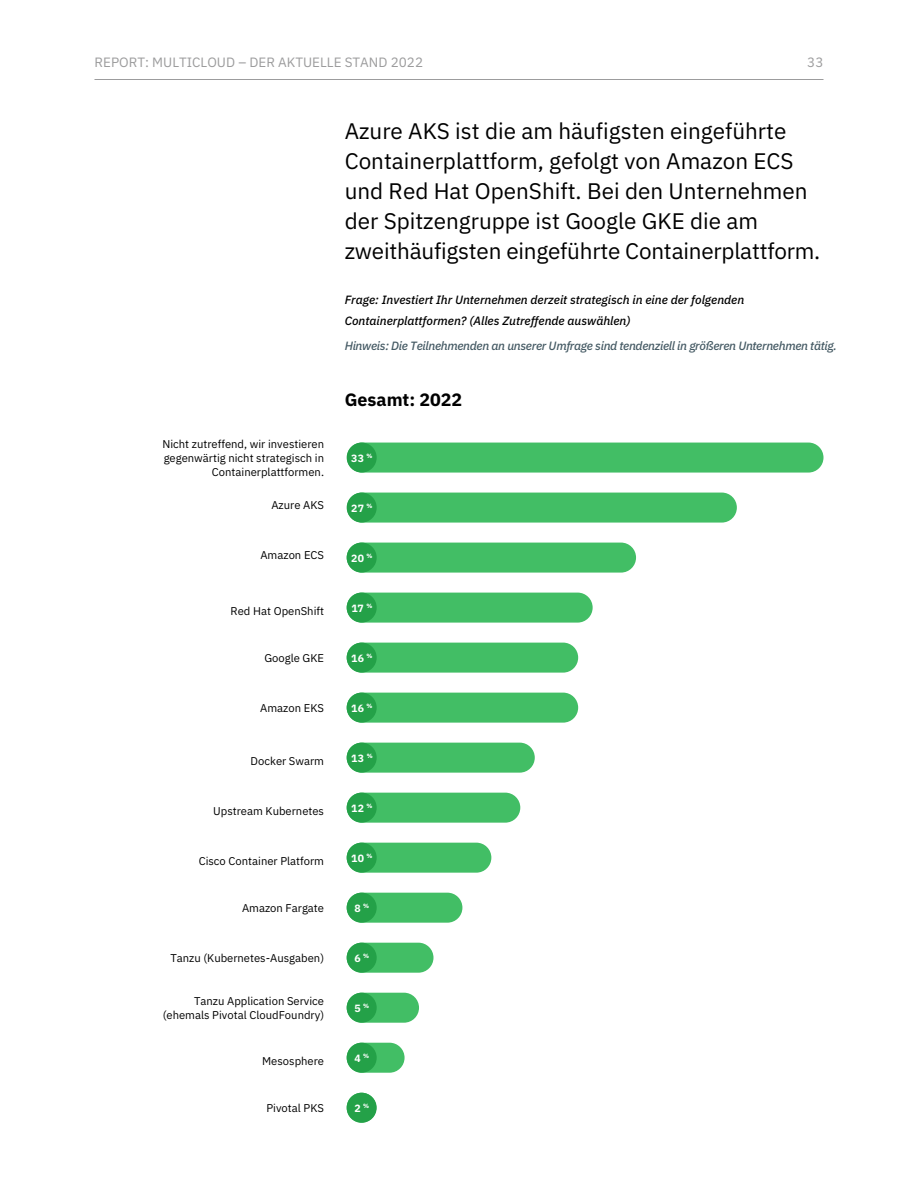
<style>
.page{position:relative;width:918px;height:1188px;background:#fff}
.page>*{position:absolute;margin:0;border:0;box-sizing:border-box;transform-origin:0 0}
.t1{font:22.5px/30px "IBM Plex Sans";color:#000}
.t2{font:700 17.85px "IBM Plex Sans";color:#000}
.t3{font:13.5px "IBM Plex Sans";color:#9c9c9d}
.t4{font:italic 500 12px/21px "IBM Plex Sans";color:#000}
.t5{font:italic 500 12px "IBM Plex Sans";letter-spacing:-.025em;color:#455a64}
.t6{font:11.25px/14.2px "IBM Plex Sans";color:#000;text-align:right}
.t7{font:700 10.5px "IBM Plex Sans";letter-spacing:.03em;color:#fff}
</style>
<div class="page">
<div style="left:347px;top:593px;width:246px;height:30px;background:#42be65;border-radius:15px"></div>
<div style="left:347px;top:593px;width:30px;height:30px;background:#24a148;border-radius:50%"></div>
<div style="left:347px;top:743px;width:188px;height:30px;background:#42be65;border-radius:15px"></div>
<div style="left:347px;top:743px;width:30px;height:30px;background:#24a148;border-radius:50%"></div>
<div style="left:347px;top:893px;width:115px;height:30px;background:#42be65;border-radius:15px"></div>
<div style="left:347px;top:893px;width:30px;height:30px;background:#24a148;border-radius:50%"></div>
<div style="left:347px;top:643px;width:231px;height:30px;background:#42be65;border-radius:15px"></div>
<div style="left:347px;top:643px;width:30px;height:30px;background:#24a148;border-radius:50%"></div>
<div style="left:347px;top:793px;width:173px;height:30px;background:#42be65;border-radius:15px"></div>
<div style="left:347px;top:793px;width:30px;height:30px;background:#24a148;border-radius:50%"></div>
<div style="left:347px;top:943px;width:86px;height:30px;background:#42be65;border-radius:15px"></div>
<div style="left:347px;top:943px;width:30px;height:30px;background:#24a148;border-radius:50%"></div>
<div style="left:347px;top:543px;width:289px;height:30px;background:#42be65;border-radius:15px"></div>
<div style="left:347px;top:543px;width:30px;height:30px;background:#24a148;border-radius:50%"></div>
<div style="left:347px;top:493px;width:390px;height:30px;background:#42be65;border-radius:15px"></div>
<div style="left:347px;top:493px;width:30px;height:30px;background:#24a148;border-radius:50%"></div>
<div style="left:347px;top:443px;width:477px;height:30px;background:#42be65;border-radius:15px"></div>
<div style="left:347px;top:443px;width:30px;height:30px;background:#24a148;border-radius:50%"></div>
<div style="left:347px;top:693px;width:231px;height:30px;background:#42be65;border-radius:15px"></div>
<div style="left:347px;top:693px;width:30px;height:30px;background:#24a148;border-radius:50%"></div>
<div style="left:347px;top:843px;width:144px;height:30px;background:#42be65;border-radius:15px"></div>
<div style="left:347px;top:843px;width:30px;height:30px;background:#24a148;border-radius:50%"></div>
<div style="left:347px;top:993px;width:72px;height:30px;background:#42be65;border-radius:15px"></div>
<div style="left:347px;top:993px;width:30px;height:30px;background:#24a148;border-radius:50%"></div>
<div style="left:347px;top:1043px;width:58px;height:30px;background:#42be65;border-radius:15px"></div>
<div style="left:347px;top:1043px;width:30px;height:30px;background:#24a148;border-radius:50%"></div>
<div style="left:347px;top:1093px;width:30px;height:30px;background:#24a148;border-radius:50%"></div>
<hr style="left:94px;top:79px;width:730px;height:1px;background:#9c9c9d">
<p class="t3" style="left:94px;top:52px;width:330px">REPORT: MULTICLOUD – DER AKTUELLE STAND 2022</p>
<p class="t3" style="left:807px;top:52px;width:18px">33</p>
<h1 class="t1" style="left:345px;top:114px;width:477px">Azure AKS ist die am häufigsten eingeführte Containerplattform, gefolgt von Amazon ECS und Red Hat OpenShift. Bei den Unternehmen der Spitzengruppe ist Google GKE die am zweithäufigsten eingeführte Containerplattform.</h1>
<p class="t4" style="left:345px;top:288px;width:401px">Frage: Investiert Ihr Unternehmen derzeit strategisch in eine der folgenden<br>Containerplattformen? (Alles Zutreffende auswählen)</p>
<p class="t5" style="left:345px;top:336px;width:494px">Hinweis: Die Teilnehmenden an unserer Umfrage sind tendenziell in größeren Unternehmen tätig.</p>
<p class="t6" style="left:162px;top:436px;width:163px">Nicht zutreffend, wir investieren gegenwärtig nicht strategisch in<br>Containerplattformen.</p>
<p class="t6" style="left:271px;top:497px;width:54px">Azure AKS</p>
<p class="t6" style="left:260px;top:547px;width:65px">Amazon ECS</p>
<p class="t6" style="left:231px;top:603px;width:95px">Red Hat OpenShift</p>
<p class="t6" style="left:264px;top:650px;width:61px">Google GKE</p>
<p class="t6" style="left:260px;top:700px;width:65px">Amazon EKS</p>
<p class="t6" style="left:251px;top:753px;width:75px">Docker Swarm</p>
<p class="t6" style="left:213px;top:803px;width:112px">Upstream Kubernetes</p>
<p class="t6" style="left:199px;top:853px;width:127px">Cisco Container Platform</p>
<p class="t6" style="left:242px;top:900px;width:84px">Amazon Fargate</p>
<p class="t6" style="left:170px;top:950px;width:155px">Tanzu (Kubernetes-Ausgaben)</p>
<p class="t6" style="left:163px;top:993px;width:163px">Tanzu Application Service (ehemals Pivotal CloudFoundry)</p>
<p class="t6" style="left:262px;top:1053px;width:63px">Mesosphere</p>
<p class="t6" style="left:266px;top:1100px;width:59px">Pivotal PKS</p>
<h2 class="t2" style="left:345px;top:385px;width:119px">Gesamt: 2022</h2>
<p class="t7" style="left:351px;top:450px;width:23px">33 <sup>%</sup></p>
<p class="t7" style="left:351px;top:500px;width:23px">27 <sup>%</sup></p>
<p class="t7" style="left:351px;top:550px;width:23px">20 <sup>%</sup></p>
<p class="t7" style="left:351px;top:600px;width:22px">17 <sup>%</sup></p>
<p class="t7" style="left:351px;top:650px;width:23px">16 <sup>%</sup></p>
<p class="t7" style="left:351px;top:700px;width:23px">16 <sup>%</sup></p>
<p class="t7" style="left:351px;top:750px;width:23px">13 <sup>%</sup></p>
<p class="t7" style="left:351px;top:800px;width:23px">12 <sup>%</sup></p>
<p class="t7" style="left:351px;top:850px;width:23px">10 <sup>%</sup></p>
<p class="t7" style="left:355px;top:900px;width:16px">8 <sup>%</sup></p>
<p class="t7" style="left:355px;top:950px;width:16px">6 <sup>%</sup></p>
<p class="t7" style="left:355px;top:1000px;width:16px">5 <sup>%</sup></p>
<p class="t7" style="left:355px;top:1050px;width:16px">4 <sup>%</sup></p>
<p class="t7" style="left:355px;top:1100px;width:16px">2 <sup>%</sup></p>
</div>
